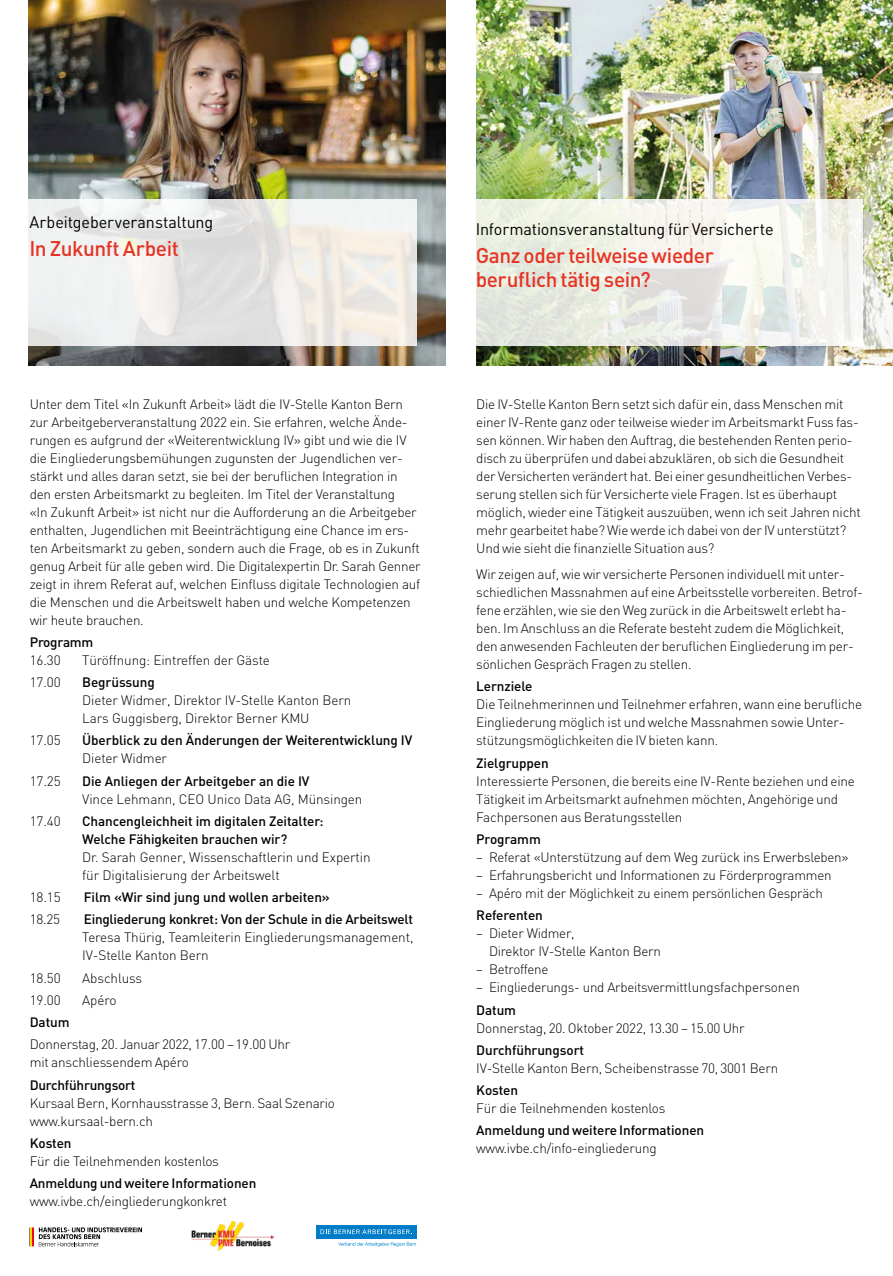
<style>
.page{position:relative;width:893px;height:1276px;background:#fff}
.page>*{position:absolute;margin:0;border:0;box-sizing:border-box;transform-origin:0 0}
.t1{font:500 21px/24px "DIN";letter-spacing:-.02em;color:#e63323}
.t2{font:16.5px "DIN";letter-spacing:-.005em;color:#000}
.t3{font:300 13.5px/18px "DIN";letter-spacing:-.015em;color:#000}
.t4{font:500 13.5px/18px "DIN Pro";letter-spacing:-.005em;color:#000}
.t5{font:500 13.5px "DIN";letter-spacing:-.005em;color:#000}
</style>
<div class="page">
<img style="left:476px;top:0;width:417px;height:365px">
<hr style="left:892px;top:199px;width:1px;height:146px;background:#fff">
<svg style="left:476px;top:199px;width:387px;height:146px"></svg>
<img style="left:29px;top:0;width:416px;height:365px">
<img style="left:191px;top:1221px;width:83px;height:30px">
<div style="left:316px;top:1225px;width:100px;height:13px;background:#007dc6"></div>
<svg style="left:320px;top:1229px;width:92px;height:5px"></svg>
<svg style="left:338px;top:1242px;width:78px;height:4px"></svg>
<svg style="left:29px;top:1227px;width:113px;height:19px"></svg>
<svg style="left:28px;top:199px;width:389px;height:146px"></svg>
<p class="t2" style="left:29px;top:211px;width:185px">Arbeitgeberveranstaltung</p>
<h1 class="t1" style="left:29px;top:236px;width:151px">In Zukunft Arbeit</h1>
<p class="t3" style="left:30px;top:394px;width:392px">Unter dem Titel «In Zukunft Arbeit» lädt die IV-Stelle Kanton Bern zur Arbeitgeberveranstaltung 2022 ein. Sie erfahren, welche Ände&shy;rungen es aufgrund der «Weiterentwicklung IV» gibt und wie die IV die Eingliederungsbemühungen zugunsten der Jugendlichen ver&shy;stärkt und alles daran setzt, sie bei der beruflichen Integration in den ersten Arbeitsmarkt zu begleiten. Im Titel der Veranstaltung<br>«In Zukunft Arbeit» ist nicht nur die Aufforderung an die Arbeitgeber enthalten, Jugendlichen mit Beeinträchtigung eine Chance im ers&shy;ten Arbeitsmarkt zu geben, sondern auch die Frage, ob es in Zukunft genug Arbeit für alle geben wird. Die Digitalexpertin Dr. Sarah Genner zeigt in ihrem Referat auf, welchen Einfluss digitale Technologien auf die Menschen und die Arbeitswelt haben und welche Kompetenzen wir heute brauchen.</p>
<p class="t5" style="left:30px;top:633px;width:65px">Programm</p>
<p class="t3" style="left:30px;top:651px;width:32px">16.30</p>
<p class="t3" style="left:82px;top:651px;width:189px">Türöffnung: Eintreffen der Gäste</p>
<p class="t3" style="left:30px;top:673px;width:32px">17.00</p>
<p class="t4" style="left:82px;top:672px;width:74px">Begrüssung</p>
<p class="t3" style="left:82px;top:691px;width:271px">Dieter Widmer, Direktor IV-Stelle Kanton Bern<br>Lars Guggisberg, Direktor Berner KMU</p>
<p class="t3" style="left:30px;top:731px;width:32px">17.05</p>
<p class="t4" style="left:82px;top:730px;width:332px">Überblick zu den Änderungen der Weiterentwicklung IV</p>
<p class="t3" style="left:82px;top:749px;width:86px">Dieter Widmer</p>
<p class="t3" style="left:30px;top:771px;width:32px">17.25</p>
<p class="t4" style="left:82px;top:770px;width:229px">Die Anliegen der Arbeitgeber an die IV</p>
<p class="t3" style="left:82px;top:789px;width:282px">Vince Lehmann, CEO Unico Data AG, Münsingen</p>
<p class="t3" style="left:30px;top:812px;width:32px">17.40</p>
<p class="t4" style="left:82px;top:810px;width:243px">Chancengleichheit im digitalen Zeitalter:<br>Welche Fähigkeiten brauchen wir?</p>
<p class="t3" style="left:82px;top:848px;width:290px">Dr. Sarah Genner, Wissenschaftlerin und Expertin für Digitalisierung der Arbeitswelt</p>
<p class="t3" style="left:30px;top:888px;width:32px">18.15</p>
<p class="t4" style="left:84px;top:886px;width:248px">Film «Wir sind jung und wollen arbeiten»</p>
<p class="t3" style="left:30px;top:910px;width:32px">18.25</p>
<p class="t4" style="left:84px;top:909px;width:331px">Eingliederung konkret: Von der Schule in die Arbeitswelt</p>
<p class="t3" style="left:82px;top:928px;width:333px">Teresa Thürig, Teamleiterin Eingliederungsmanagement,<br>IV-Stelle Kanton Bern</p>
<p class="t3" style="left:30px;top:968px;width:32px">18.50</p>
<p class="t3" style="left:82px;top:968px;width:61px">Abschluss</p>
<p class="t3" style="left:30px;top:991px;width:32px">19.00</p>
<p class="t3" style="left:82px;top:991px;width:36px">Apéro</p>
<p class="t5" style="left:30px;top:1013px;width:41px">Datum</p>
<p class="t3" style="left:30px;top:1035px;width:262px">Donnerstag, 20. Januar 2022, 17.00 –19.00 Uhr mit anschliessendem Apéro</p>
<p class="t5" style="left:30px;top:1076px;width:107px">Durchführungsort</p>
<p class="t3" style="left:30px;top:1093px;width:307px">Kursaal Bern, Kornhausstrasse 3, Bern. Saal Szenario www.kursaal-bern.ch</p>
<p class="t5" style="left:30px;top:1134px;width:43px">Kosten</p>
<p class="t3" style="left:30px;top:1152px;width:191px">Für die Teilnehmenden kostenlos</p>
<p class="t5" style="left:30px;top:1174px;width:228px">Anmeldung und weitere Informationen</p>
<p class="t3" style="left:30px;top:1192px;width:199px">www.ivbe.ch/eingliederungkonkret</p>
<p class="t2" style="left:476px;top:218px;width:299px">Informationsveranstaltung für Versicherte</p>
<h1 class="t1" style="left:476px;top:242px;width:240px">Ganz oder teilweise wieder beruflich tätig sein?</h1>
<p class="t3" style="left:476px;top:394px;width:386px">Die IV-Stelle Kanton Bern setzt sich dafür ein, dass Menschen mit einer IV-Rente ganz oder teilweise wieder im Arbeitsmarkt Fuss fas&shy;sen können. Wir haben den Auftrag, die bestehenden Renten perio&shy;disch zu überprüfen und dabei abzuklären, ob sich die Gesundheit der Versicherten verändert hat. Bei einer gesundheitlichen Verbes&shy;serung stellen sich für Versicherte viele Fragen. Ist es überhaupt möglich, wieder eine Tätigkeit auszuüben, wenn ich seit Jahren nicht mehr gearbeitet habe? Wie werde ich dabei von der IV unterstützt?<br>Und wie sieht die finanzielle Situation aus?</p>
<p class="t3" style="left:476px;top:565px;width:388px">Wir zeigen auf, wie wir versicherte Personen individuell mit unter&shy;schiedlichen Massnahmen auf eine Arbeitsstelle vorbereiten. Betrof&shy;fene erzählen, wie sie den Weg zurück in die Arbeitswelt erlebt ha&shy;ben. Im Anschluss an die Referate besteht zudem die Möglichkeit, den anwesenden Fachleuten der beruflichen Eingliederung im per&shy;sönlichen Gespräch Fragen zu stellen.</p>
<p class="t5" style="left:476px;top:678px;width:58px">Lernziele</p>
<p class="t3" style="left:476px;top:695px;width:388px">Die Teilnehmerinnen und Teilnehmer erfahren, wann eine berufliche<br>Eingliederung möglich ist und welche Massnahmen sowie Unter&shy;stützungsmöglichkeiten die IV bieten kann.</p>
<p class="t5" style="left:476px;top:754px;width:74px">Zielgruppen</p>
<p class="t3" style="left:476px;top:771px;width:380px">Interessierte Personen, die bereits eine IV-Rente beziehen und eine<br>Tätigkeit im Arbeitsmarkt aufnehmen möchten, Angehörige und<br>Fachpersonen aus Beratungsstellen</p>
<p class="t5" style="left:476px;top:830px;width:66px">Programm</p>
<p class="t3" style="left:476px;top:848px;width:374px">– Referat «Unterstützung auf dem Weg zurück ins Erwerbsleben»</p>
<p class="t3" style="left:476px;top:866px;width:357px">– Erfahrungsbericht und Informationen zu Förderprogrammen</p>
<p class="t3" style="left:476px;top:884px;width:348px">– Apéro mit der Möglichkeit zu einem persönlichen Gespräch</p>
<p class="t5" style="left:476px;top:906px;width:68px">Referenten</p>
<p class="t3" style="left:489px;top:924px;width:173px;text-indent:-13px">– Dieter Widmer,<br>Direktor IV-Stelle Kanton Bern</p>
<p class="t3" style="left:476px;top:960px;width:74px">– Betroffene</p>
<p class="t3" style="left:476px;top:978px;width:325px">– Eingliederungs- und Arbeitsvermittlungsfachpersonen</p>
<p class="t5" style="left:476px;top:1001px;width:41px">Datum</p>
<p class="t3" style="left:476px;top:1018px;width:270px">Donnerstag, 20. Oktober 2022, 13.30 – 15.00 Uhr</p>
<p class="t5" style="left:476px;top:1041px;width:109px">Durchführungsort</p>
<p class="t3" style="left:476px;top:1058px;width:304px">IV-Stelle Kanton Bern, Scheibenstrasse 70, 3001 Bern</p>
<p class="t5" style="left:476px;top:1081px;width:43px">Kosten</p>
<p class="t3" style="left:476px;top:1099px;width:191px">Für die Teilnehmenden kostenlos</p>
<p class="t5" style="left:476px;top:1121px;width:229px">Anmeldung und weitere Informationen</p>
<p class="t3" style="left:476px;top:1139px;width:182px">www.ivbe.ch/info-eingliederung</p>
</div>
